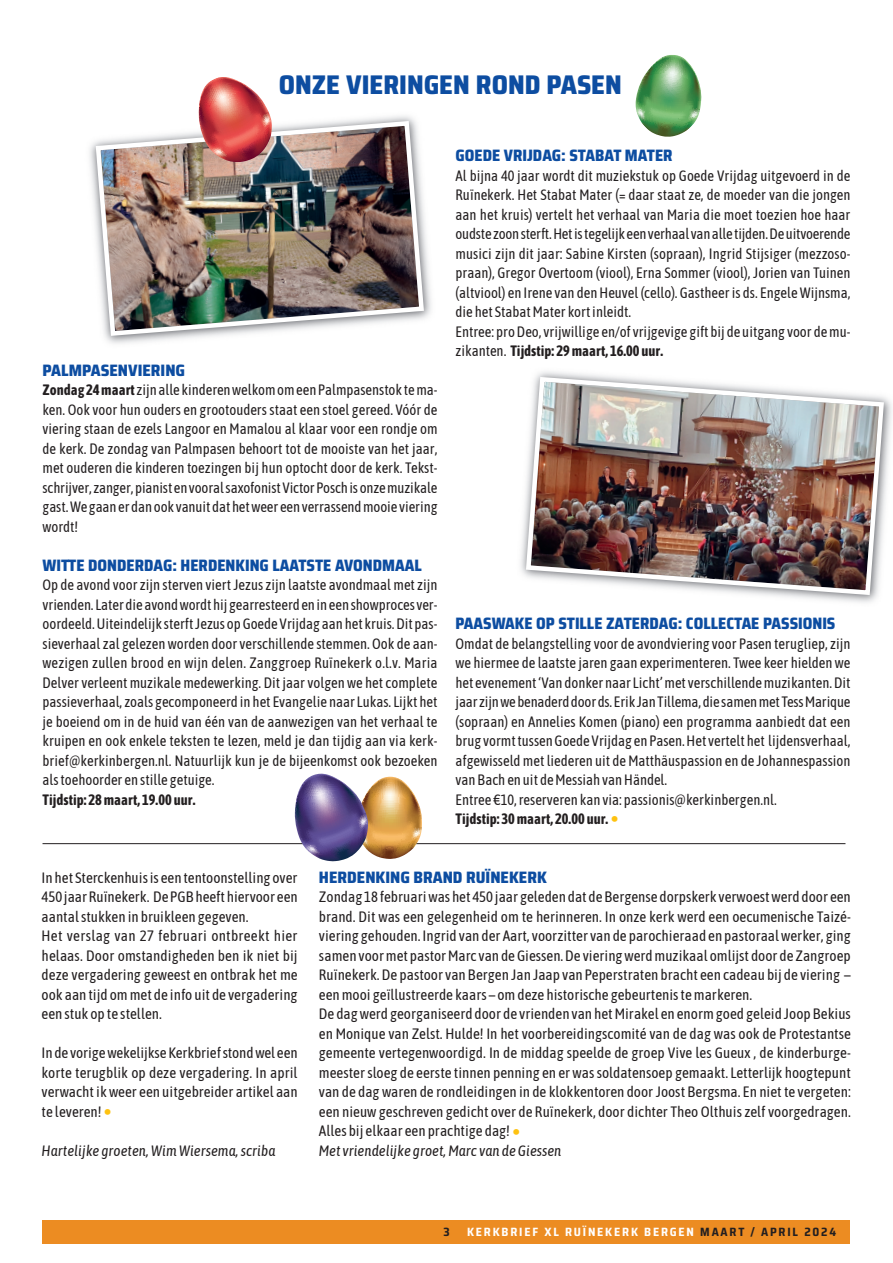
<style>
.page{position:relative;width:893px;height:1263px;background:#fff}
.page>*{position:absolute;margin:0;border:0;box-sizing:border-box;transform-origin:0 0}
.t1{font:800 semi-condensed 27px "Saira";color:#0d4da1}
.t2{font:800 semi-condensed 16.5px "Saira";color:#0d4da1}
.t3{font:15px/19.5px "Asap Condensed";color:#231f20;text-align:justify}
.t4{font:italic 15px "Asap Condensed";color:#231f20}
.t5{font:700 15px "Asap Condensed";color:#231f20}
.t6{font:700 semi-condensed 12px "Saira";letter-spacing:.15em;color:#fff}
.t7{font:700 semi-condensed 12px "Saira";color:#231f20}
.s1{font-weight:700}
.s2{font-family:"DIN Next LT Pro";font-weight:900;font-size:16.5px;color:#fec210}
.s3{color:#231f20}
</style>
<div class="page">
<div style="left:43px;top:1220px;width:807px;height:24px;background:#ec8c22"></div>
<svg style="left:635px;top:55px;width:66px;height:82px"></svg>
<hr style="left:43px;top:843px;width:802px;height:1px;background:#231f20">
<img style="left:89px;top:109px;width:342px;height:235px">
<img style="left:93px;top:119px;width:333px;height:219px">
<img style="left:520px;top:371px;width:372px;height:232px">
<img style="left:524px;top:375px;width:362px;height:222px">
<img style="left:295px;top:774px;width:127px;height:87px">
<img style="left:199px;top:77px;width:73px;height:85px">
<p class="t1" style="left:279px;top:64px;width:345px">ONZE VIERINGEN ROND PASEN</p>
<p class="t2" style="left:43px;top:357px;width:144px">PALMPASENVIERING</p>
<p class="t3" style="left:43px;top:380px;width:396px"><span class="s1">Zondag 24 maart</span> zijn alle kinderen welkom om een Palmpasenstok te ma&shy;ken. Ook voor hun ouders en grootouders staat een stoel gereed. Vóór de viering staan de ezels Langoor en Mamalou al klaar voor een rondje om de kerk. De zondag van Palmpasen behoort tot de mooiste van het jaar, met ouderen die kinderen toezingen bij hun optocht door de kerk. Tekst&shy;schrijver, zanger, pianist en vooral saxofonist Victor Posch is onze muzikale gast. We gaan er dan ook vanuit dat het weer een verrassend mooie viering wordt!</p>
<p class="t2" style="left:43px;top:552px;width:381px">WITTE DONDERDAG: HERDENKING LAATSTE AVONDMAAL</p>
<p class="t3" style="left:43px;top:575px;width:396px">Op de avond voor zijn sterven viert Jezus zijn laatste avondmaal met zijn vrienden. Later die avond wordt hij gearresteerd en in een showproces ver&shy;oordeeld. Uiteindelijk sterft Jezus op Goede Vrijdag aan het kruis. Dit pas&shy;sieverhaal zal gelezen worden door verschillende stemmen. Ook de aan&shy;wezigen zullen brood en wijn delen. Zanggroep Ruïnekerk o.l.v. Maria Delver verleent muzikale medewerking. Dit jaar volgen we het complete passieverhaal, zoals gecomponeerd in het Evangelie naar Lukas. Lijkt het je boeiend om in de huid van één van de aanwezigen van het verhaal te kruipen en ook enkele teksten te lezen, meld je dan tijdig aan via kerk&shy;brief@kerkinbergen.nl. Natuurlijk kun je de bijeenkomst ook bezoeken als toehoorder en stille getuige.</p>
<p class="t5" style="left:43px;top:791px;width:154px">Tijdstip: 28 maart, 19.00 uur.</p>
<p class="t2" style="left:455px;top:143px;width:219px">GOEDE VRIJDAG: STABAT MATER</p>
<p class="t3" style="left:455px;top:166px;width:396px">Al bijna 40 jaar wordt dit muziekstuk op Goede Vrijdag uitgevoerd in de Ruïnekerk. Het Stabat Mater (= daar staat ze, de moeder van die jongen aan het kruis) vertelt het verhaal van Maria die moet toezien hoe haar oudste zoon sterft. Het is tegelijk een verhaal van alle tijden. De uitvoerende musici zijn dit jaar: Sabine Kirsten (sopraan), Ingrid Stijsiger (mezzoso&shy;praan), Gregor Overtoom (viool), Erna Sommer (viool), Jorien van Tuinen (altviool) en Irene van den Heuvel (cello). Gastheer is ds. Engele Wijnsma, die het Stabat Mater kort inleidt.</p>
<p class="t3" style="left:455px;top:322px;width:396px">Entree: pro Deo, vrijwillige en/of vrijgevige gift bij de uitgang voor de mu&shy;zikanten. <span class="s1">Tijdstip: 29 maart, 16.00 uur.</span></p>
<p class="t2" style="left:455px;top:611px;width:381px">PAASWAKE OP STILLE ZATERDAG: COLLECTAE PASSIONIS</p>
<p class="t3" style="left:455px;top:634px;width:396px">Omdat de belangstelling voor de avondviering voor Pasen terugliep, zijn we hiermee de laatste jaren gaan experimenteren. Twee keer hielden we het evenement ‘Van donker naar Licht’ met verschillende muzikanten. Dit jaar zijn we benaderd door ds. Erik Jan Tillema, die samen met Tess Marique (sopraan) en Annelies Komen (piano) een programma aanbiedt dat een brug vormt tussen Goede Vrijdag en Pasen. Het vertelt het lijdens verhaal, afgewisseld met liederen uit de Matthäuspassion en de Johannespassion van Bach en uit de Messiah van Händel.</p>
<p class="t3" style="left:455px;top:790px;width:323px">Entree €10, reserveren kan via: passionis@kerkinbergen.nl.</p>
<p class="t5" style="left:455px;top:810px;width:165px">Tijdstip: 30 maart, 20.00 uur.<span class="s2">•</span></p>
<p class="t3" style="left:42px;top:868px;width:258px">In het Sterckenhuis is een tentoonstelling over 450 jaar Ruïnekerk. De PGB heeft hiervoor een aantal stukken in bruikleen gegeven.</p>
<p class="t3" style="left:42px;top:926px;width:258px">Het verslag van 27 februari ontbreekt hier helaas. Door omstandig heden ben ik niet bij deze vergadering geweest en ontbrak het me ook aan tijd om met de info uit de vergadering een stuk op te stellen.</p>
<p class="t3" style="left:42px;top:1043px;width:257px">In de vorige wekelijkse Kerkbrief stond wel een korte terugblik op deze vergadering. In april verwacht ik weer een uitgebreider artikel aan te leveren! <span class="s2">•</span></p>
<p class="t4" style="left:42px;top:1142px;width:235px">Hartelijke groeten, Wim Wiersema, scriba</p>
<p class="t2" style="left:319px;top:864px;width:230px">HERDENKING BRAND RUÏNEKERK</p>
<p class="t3" style="left:319px;top:887px;width:533px">Zondag 18 februari was het 450 jaar geleden dat de Bergense dorpskerk verwoest werd door een brand. Dit was een gelegenheid om te herinneren. In onze kerk werd een oecumenische Taizé&shy;viering gehouden. Ingrid van der Aart, voorzitter van de parochieraad en pastoraal werker, ging samen voor met pastor Marc van de Giessen. De viering werd muzikaal omlijst door de Zangroep Ruïnekerk. De pastoor van Bergen Jan Jaap van Peperstraten bracht een cadeau bij de viering – een mooi geïllustreerde kaars – om deze historische gebeurtenis te markeren.</p>
<p class="t3" style="left:319px;top:1004px;width:533px">De dag werd georganiseerd door de vrienden van het Mirakel en enorm goed geleid Joop Bekius en Monique van Zelst. Hulde! In het voorbereidingscomité van de dag was ook de Protestantse gemeente vertegenwoordigd. In de middag speelde de groep Vive les Gueux , de kinderburge&shy;meester sloeg de eerste tinnen penning en er was soldatensoep gemaakt. Letterlijk hoogtepunt van de dag waren de rondleidingen in de klokkentoren door Joost Bergsma. En niet te vergeten: een nieuw geschreven gedicht over de Ruïnekerk, door dichter Theo Olthuis zelf voorgedragen.<br>Alles bij elkaar een prachtige dag! <span class="s2">•</span></p>
<p class="t4" style="left:319px;top:1142px;width:244px">Met vriendelijke groet, Marc van de Giessen</p>
<p class="t7" style="left:443px;top:1223px;width:8px">3</p>
<p class="t6" style="left:467px;top:1223px;width:371px">KERKBRIEF XL RUÏNEKERK BERGEN <span class="s3">MAART / APRIL 2024</span></p>
</div>
